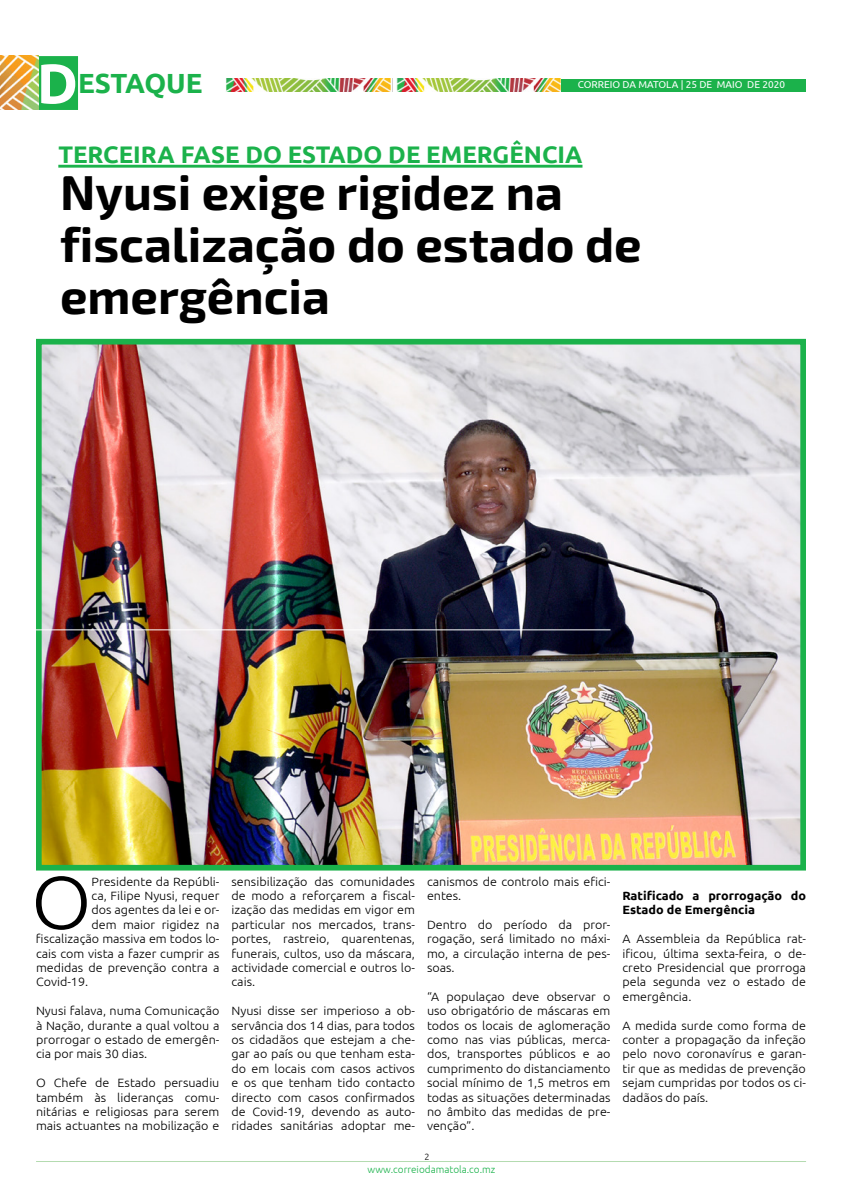
<style>
.page{position:relative;width:842px;height:1191px;background:#fff}
.page>*{position:absolute;margin:0;border:0;box-sizing:border-box;transform-origin:0 0}
.t1{font:300 74.3px "Ubuntu";color:#000;scale:1.05 1}
.t2{font:700 49px/52px "Exo 2";color:#000}
.t3{font:700 27.7px "Ubuntu";letter-spacing:-.01em;color:#1bb24b}
.t4{font:700 24px "Ubuntu";color:#1bb24b}
.t5{font:300 12px/14.4px "Ubuntu";color:#000;text-align:justify;scale:1.05 1}
.t6{font:700 12px/14.4px "Ubuntu";color:#000;scale:1.05 1}
.t7{font:10px "Ubuntu";color:#fff}
.t8{font:300 10px "Ubuntu";color:#1bb24b}
.t9{font:300 9px "Ubuntu";color:#000}
.s1{font-size:56px;color:#fff}
</style>
<div class="page">
<div style="left:38px;top:56px;width:40px;height:54px;background:#1bb24b"></div>
<hr style="left:36px;top:1161px;width:770px;height:1px;background:#b4dbb0">
<div style="left:225px;top:79px;width:581px;height:12px;background:#1bb24b"></div>
<img style="left:0;top:55px;width:38px;height:55px">
<img style="left:225px;top:79px;width:167px;height:13px">
<img style="left:392px;top:79px;width:169px;height:13px">
<img style="left:43px;top:346px;width:756px;height:517px">
<div style="left:36px;top:339px;width:770px;height:531px;border:6px solid #1bb24b"></div>
<hr style="left:36px;top:629px;width:574px;height:1px;background:#fff">
<hr style="left:58px;top:165px;width:524px;height:3px;background:#1bb24b">
<h3 class="t3" style="left:37px;top:66px;width:167px"><span class="s1">D</span>ESTAQUE</h3>
<p class="t7" style="left:578px;top:79px;width:209px">CORREIO DA MATOLA | 25 DE MAIO DE 2020</p>
<h3 class="t4" style="left:58px;top:140px;width:526px">TERCEIRA FASE DO ESTADO DE EMERGÊNCIA</h3>
<h2 class="t2" style="left:60px;top:168px;width:583px">Nyusi exige rigidez na fiscalização do estado de emergência</h2>
<h1 class="t1" style="left:31px;top:857px;width:59px">O</h1>
<p class="t5" style="left:92px;top:873px;width:123px">Presidente da Repúbli-</p>
<p class="t5" style="left:92px;top:888px;width:123px">ca, Filipe Nyusi, requer</p>
<p class="t5" style="left:92px;top:902px;width:123px">dos agentes da lei e or-</p>
<p class="t5" style="left:92px;top:917px;width:123px">dem maior rigidez na</p>
<p class="t5" style="left:36px;top:931px;width:176px">fiscalização massiva em todos lo-</p>
<p class="t5" style="left:36px;top:945px;width:176px">cais com vista a fazer cumprir as</p>
<p class="t5" style="left:36px;top:960px;width:176px">medidas de prevenção contra a</p>
<p class="t5" style="left:36px;top:974px;width:51px">Covid-19.</p>
<p class="t5" style="left:36px;top:1003px;width:176px">Nyusi falava, numa Comunicação à Nação, durante a qual voltou a prorrogar o estado de emergên&shy;cia por mais 30 dias.</p>
<p class="t5" style="left:36px;top:1075px;width:176px">O Chefe de Estado persuadiu também às lideranças comu&shy;nitárias e religiosas para serem mais actuantes na mobilização e</p>
<p class="t5" style="left:231px;top:873px;width:176px">sensibilização das comunidades de modo a reforçarem a fiscal&shy;ização das medidas em vigor em particular nos mercados, trans&shy;portes, rastreio, quarentenas, funerais, cultos, uso da máscara, actividade comercial e outros lo&shy;cais.</p>
<p class="t5" style="left:231px;top:1003px;width:176px">Nyusi disse ser imperioso a ob&shy;servância dos 14 dias, para todos os cidadãos que estejam a che&shy;gar ao país ou que tenham esta&shy;do em locais com casos activos e os que tenham tido contacto directo com casos confirmados de Covid-19, devendo as auto&shy;ridades sanitárias adoptar me-</p>
<p class="t5" style="left:427px;top:873px;width:176px">canismos de controlo mais efici&shy;entes.</p>
<p class="t5" style="left:427px;top:917px;width:176px">Dentro do período da pror&shy;rogação, será limitado no máxi&shy;mo, a circulação interna de pes&shy;soas.</p>
<p class="t5" style="left:427px;top:989px;width:176px">“A populaçao deve observar o uso obrigatório de máscaras em todos os locais de aglomeração como nas vias públicas, merca&shy;dos, transportes públicos e ao cumprimento do distanciamento social mínimo de 1,5 metros em todas as situações determinadas no âmbito das medidas de pre&shy;venção”.</p>
<p class="t9" style="left:424px;top:1151px;width:7px">2</p>
<p class="t8" style="left:367px;top:1163px;width:129px">www.correiodamatola.co.mz</p>
<p class="t6" style="left:622px;top:888px;width:176px">Ratificado a prorrogação do<br>Estado de Emergência</p>
<p class="t5" style="left:622px;top:931px;width:176px">A Assembleia da República rat&shy;ificou, última sexta-feira, o de&shy;creto Presidencial que prorroga pela segunda vez o estado de emergência.</p>
<p class="t5" style="left:622px;top:1017px;width:176px">A medida surde como forma de conter a propagação da infeção pelo novo coronavírus e garan&shy;tir que as medidas de prevenção sejam cumpridas por todos os ci&shy;dadãos do país.</p>
</div>
